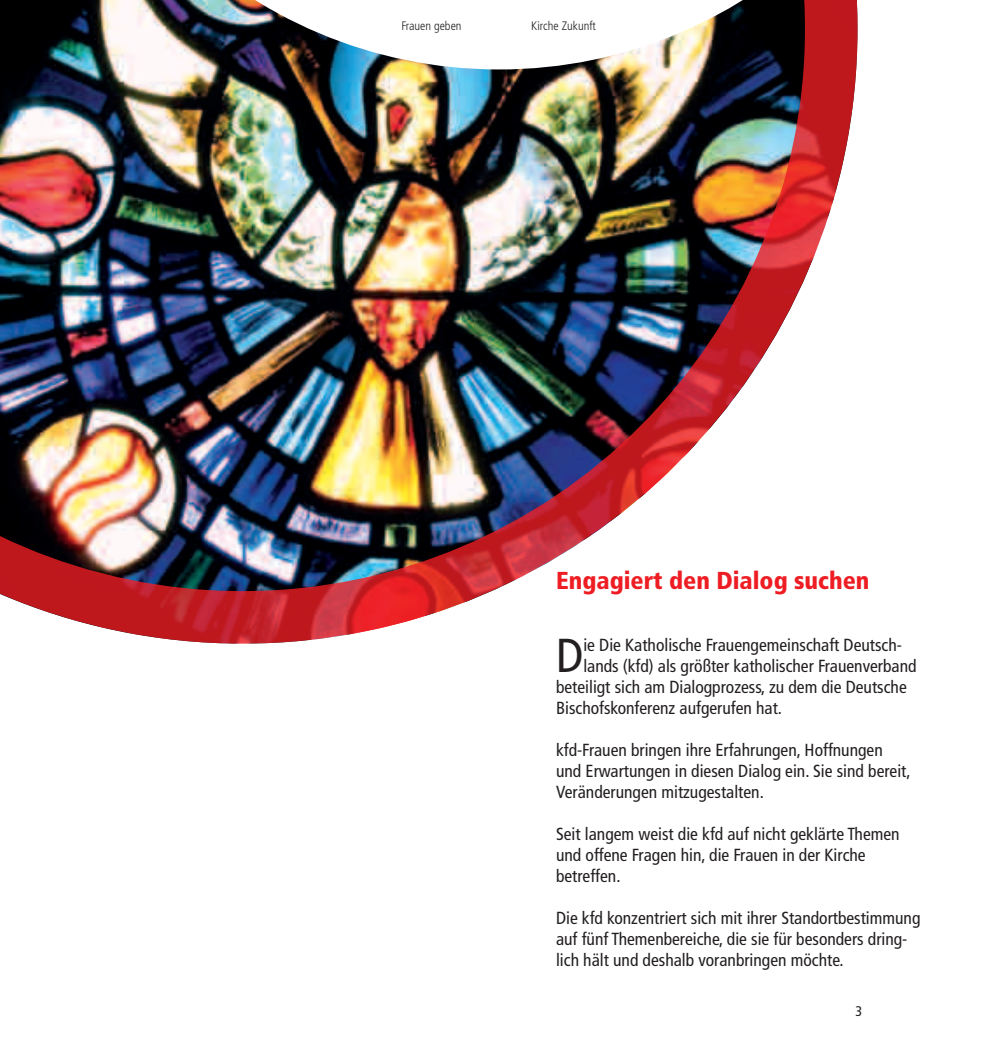
<style>
.page{position:relative;width:993px;height:1042px;background:#fff}
.page>*{position:absolute;margin:0;border:0;box-sizing:border-box;transform-origin:0 0}
.t1{font:condensed 47.6px "Frutiger";color:#231f20}
.t2{font:900 condensed 24.5px "Frutiger";color:#ee1d23}
.t3{font:condensed 17.5px/21px "Frutiger";color:#231f20}
.t4{font:condensed 14px "Frutiger";color:#231f20}
.t5{font:300 condensed 12.25px "Frutiger";color:#231f20}
</style>
<div class="page">
<img style="left:0;top:0;width:857px;height:643px">
<img style="left:36px;top:0;width:822px;height:69px">
<p class="t5" style="left:401px;top:19px;width:62px">Frauen geben</p>
<p class="t5" style="left:531px;top:19px;width:66px">Kirche Zukunft</p>
<h2 class="t2" style="left:556px;top:566px;width:315px">Engagiert den Dialog suchen</h2>
<h1 class="t1" style="left:556px;top:628px;width:29px">D</h1>
<p class="t3" style="left:583px;top:635px;width:320px">ie Die Katholische Frauengemeinschaft Deutsch-</p>
<p class="t3" style="left:583px;top:656px;width:334px">lands (kfd) als größter katholischer Frauenverband</p>
<p class="t3" style="left:556px;top:677px;width:352px">beteiligt sich am Dialogprozess, zu dem die Deutsche</p>
<p class="t3" style="left:556px;top:698px;width:227px">Bischofskonferenz aufgerufen hat.</p>
<p class="t3" style="left:556px;top:740px;width:356px">kfd-Frauen bringen ihre Erfahrungen, Hoffnungen und Erwartungen in diesen Dialog ein. Sie sind bereit,<br>Veränderungen mitzugestalten.</p>
<p class="t3" style="left:556px;top:824px;width:345px">Seit langem weist die kfd auf nicht geklärte Themen und offene Fragen hin, die Frauen in der Kirche betreffen.</p>
<p class="t3" style="left:556px;top:908px;width:366px">Die kfd konzentriert sich mit ihrer Standortbestimmung auf fünf Themenbereiche, die sie für besonders dring&shy;lich hält und deshalb voranbringen möchte.</p>
<p class="t4" style="left:855px;top:1003px;width:8px">3</p>
</div>
